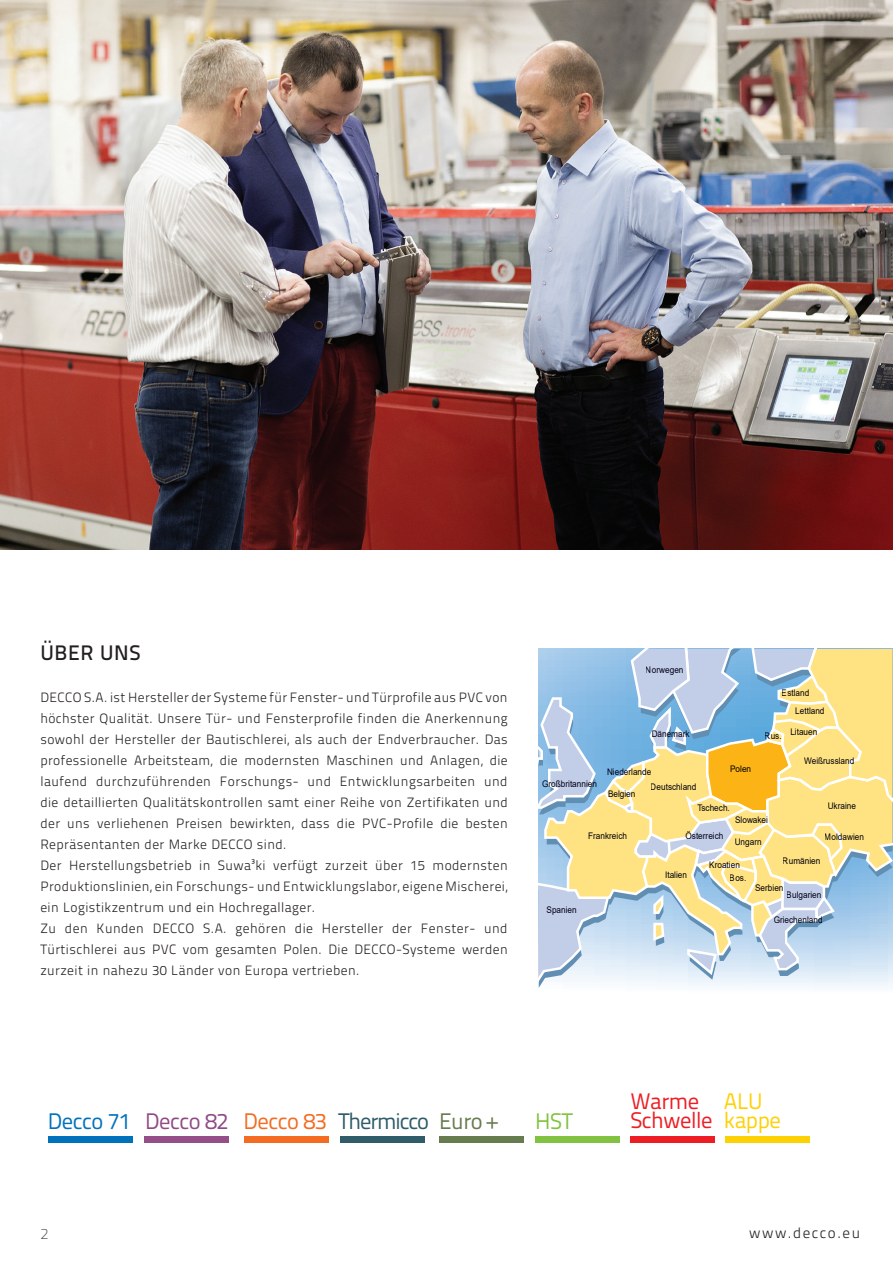
<style>
.page{position:relative;width:893px;height:1263px;background:#fff}
.page>*{position:absolute;margin:0;border:0;box-sizing:border-box;transform-origin:0 0}
.t1{font:22.5px "Titillium Text 22 L";letter-spacing:-.05em;color:#2f5c68}
.t2{font:22.5px/19.5px "Titillium Text 22 L";letter-spacing:-.02em;color:#ee1d23}
.t3{font:22.5px "Titillium Text 22 L";letter-spacing:-.02em;color:#fed105}
.t4{font:22.5px "Titillium Text 22 L";letter-spacing:-.02em;color:#0072bc}
.t5{font:22.5px "Titillium Text 22 L";letter-spacing:-.02em;color:#8f4b84}
.t6{font:22.5px "Titillium Text 22 L";letter-spacing:-.02em;color:#f36c21}
.t7{font:22.5px "Titillium Text 22 L";color:#81c340}
.t8{font:500 21px "Titillium Text 22 L";letter-spacing:.03em;color:#231f20}
.t9{font:300 15px "Titillium Text 22 L";letter-spacing:.1em;color:#231f20}
.t10{font:100 15px "Titillium Text 22 L";color:#231f20}
.t11{font:300 13.5px/21px "Titillium Text 22 L";letter-spacing:.03em;color:#231f20;text-align:justify}
.t12{font:9.15px/12.5px "Arial";color:#000117;scale:.91 1}
.s1{color:#667b4e}
</style>
<div class="page">
<img style="left:0;top:0;width:893px;height:550px">
<div style="left:539px;top:649px;width:353px;height:346px;background:#f9fbfe"></div>
<svg style="left:539px;top:649px;width:353px;height:336px;background:#d2d6be"></svg>
<div style="left:48px;top:1136px;width:84px;height:6px;background:#0072bc"></div>
<div style="left:145px;top:1136px;width:84px;height:6px;background:#964e89"></div>
<div style="left:244px;top:1136px;width:84px;height:6px;background:#f36c21"></div>
<div style="left:340px;top:1136px;width:84px;height:6px;background:#2f5c68"></div>
<div style="left:440px;top:1136px;width:84px;height:6px;background:#667b4e"></div>
<div style="left:535px;top:1136px;width:84px;height:6px;background:#81c340"></div>
<div style="left:630px;top:1136px;width:85px;height:6px;background:#ee1d23"></div>
<div style="left:726px;top:1136px;width:84px;height:6px;background:#fed105"></div>
<p class="t8" style="left:40px;top:637px;width:102px">ÜBER UNS</p>
<p class="t11" style="left:40px;top:686px;width:469px">DECCO S.A. ist Hersteller der Systeme für Fenster- und Türprofile aus PVC von höchster Qualität. Unsere Tür- und Fensterprofile finden die Anerkennung sowohl der Hersteller der Bautischlerei, als auch der Endverbraucher. Das professionelle Arbeitsteam, die modernsten Maschinen und Anlagen, die laufend durchzuführenden Forschungs- und Entwicklungsarbeiten und die detaillierten Qualitätskontrollen samt einer Reihe von Zertifikaten und der uns verliehenen Preisen bewirkten, dass die PVC-Profile die besten Repräsentanten der Marke DECCO sind.</p>
<p class="t11" style="left:40px;top:854px;width:469px">Der Herstellungsbetrieb in Suwa³ki verfügt zurzeit über 15 modernsten Produktionslinien, ein Forschungs- und Entwicklungslabor, eigene Mischerei, ein Logistikzentrum und ein Hochregallager.</p>
<p class="t11" style="left:40px;top:917px;width:469px">Zu den Kunden DECCO S.A. gehören die Hersteller der Fenster- und Türtischlerei aus PVC vom gesamten Polen. Die DECCO-Systeme werden zurzeit in nahezu 30 Länder von Europa vertrieben.</p>
<p class="t12" style="left:646px;top:664px;width:43px">Norwegen</p>
<p class="t12" style="left:782px;top:686px;width:32px">Estland</p>
<p class="t12" style="left:795px;top:704px;width:34px">Lettland</p>
<p class="t12" style="left:790px;top:726px;width:31px">Litauen</p>
<p class="t12" style="left:804px;top:754px;width:57px">Weißrussland</p>
<p class="t12" style="left:652px;top:728px;width:43px">Dänemark</p>
<p class="t12" style="left:765px;top:730px;width:20px">Rus.</p>
<p class="t12" style="left:730px;top:762px;width:25px">Polen</p>
<p class="t12" style="left:607px;top:765px;width:50px">Niederlande</p>
<p class="t12" style="left:608px;top:788px;width:32px">Belgien</p>
<p class="t12" style="left:588px;top:830px;width:44px">Frankreich</p>
<p class="t12" style="left:542px;top:778px;width:62px">Großbritannien</p>
<p class="t12" style="left:651px;top:781px;width:52px">Deutschland</p>
<p class="t12" style="left:828px;top:799px;width:33px">Ukraine</p>
<p class="t12" style="left:697px;top:801px;width:37px">Tschech.</p>
<p class="t12" style="left:685px;top:829px;width:43px">Österreich</p>
<p class="t12" style="left:735px;top:814px;width:38px">Slowakei</p>
<p class="t12" style="left:825px;top:830px;width:45px">Moldawien</p>
<p class="t12" style="left:735px;top:835px;width:31px">Ungarn</p>
<p class="t12" style="left:730px;top:859px;width:20px;text-indent:-21px">Kroatien<br>Bos.</p>
<p class="t12" style="left:755px;top:882px;width:33px">Serbien</p>
<p class="t12" style="left:783px;top:855px;width:43px">Rumänien</p>
<p class="t12" style="left:787px;top:889px;width:40px">Bulgarien</p>
<p class="t12" style="left:774px;top:913px;width:55px">Griechenland</p>
<p class="t12" style="left:665px;top:868px;width:26px">Italien</p>
<p class="t12" style="left:547px;top:904px;width:35px">Spanien</p>
<p class="t4" style="left:48px;top:1104px;width:85px">Decco 71</p>
<p class="t5" style="left:145px;top:1104px;width:85px">Decco 82</p>
<p class="t6" style="left:243px;top:1104px;width:85px">Decco 83</p>
<p class="t1" style="left:339px;top:1104px;width:160px">Thermicco <span class="s1">Euro +</span></p>
<p class="t7" style="left:535px;top:1104px;width:39px">HST</p>
<p class="t2" style="left:630px;top:1090px;width:84px">Warme<br>Schwelle</p>
<p class="t3" style="left:724px;top:1084px;width:40px">ALU</p>
<p class="t3" style="left:724px;top:1103px;width:58px">kappe</p>
<p class="t10" style="left:40px;top:1223px;width:9px">2</p>
<p class="t9" style="left:749px;top:1222px;width:112px">www.decco.eu</p>
</div>
